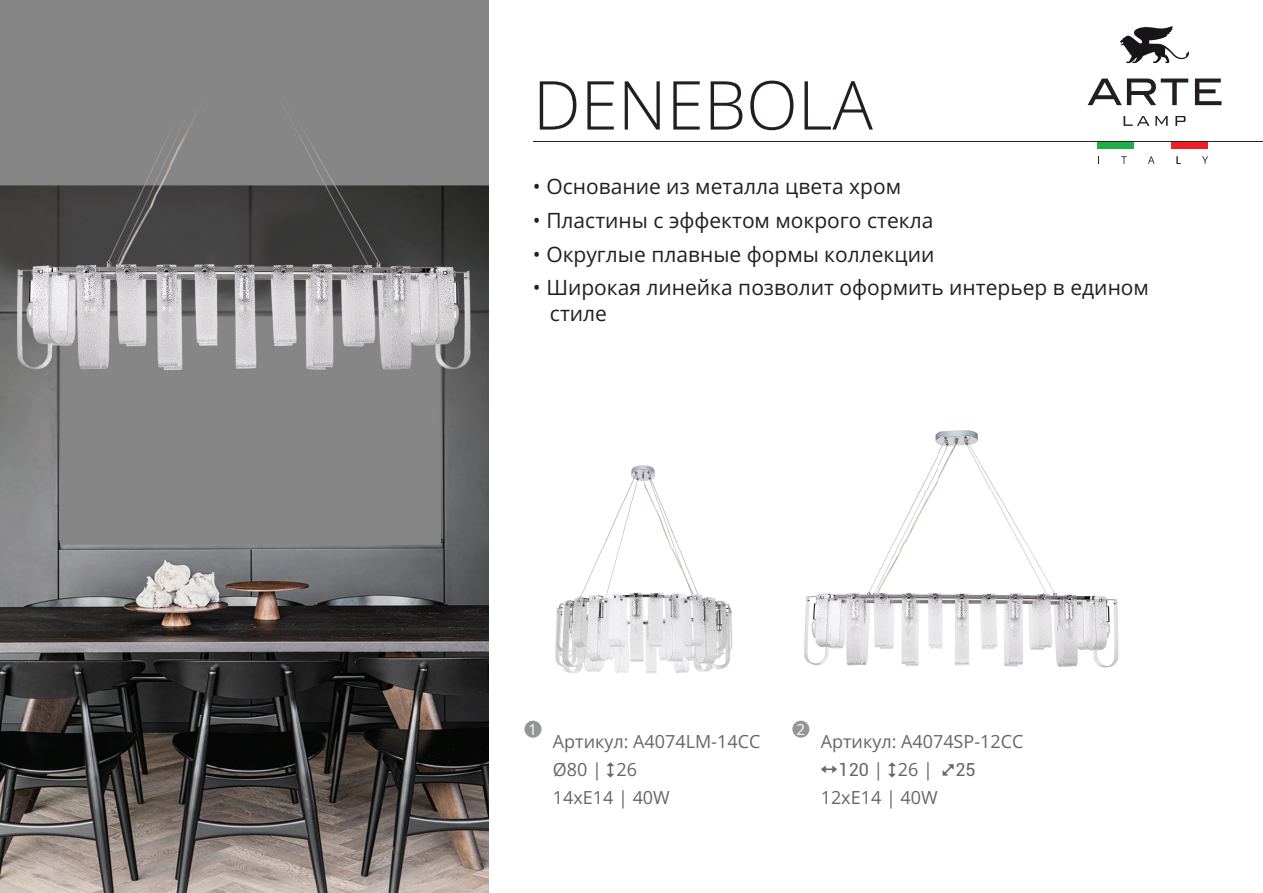
<style>
.page{position:relative;width:1263px;height:893px;background:#fff}
.page>*{position:absolute;margin:0;border:0;box-sizing:border-box;transform-origin:0 0}
.t1{font:300 67.5px "Open Sans";color:#231f20}
.t2{font:21px/25.2px "Open Sans";color:#231f20}
.t3{font:18px/27.9px "Open Sans";color:#656666}
.t4{font:15px "Open Sans";color:#fff}
</style>
<div class="page">
<div style="left:1097px;top:141px;width:37px;height:7px;background:#20ae4b"></div>
<div style="left:1171px;top:141px;width:36px;height:7px;background:#ee2026"></div>
<svg style="left:1121px;top:156px;width:6px;height:8px"></svg>
<svg style="left:1148px;top:156px;width:6px;height:8px"></svg>
<svg style="left:1202px;top:156px;width:6px;height:8px"></svg>
<hr style="left:533px;top:141px;width:730px;height:1px;background:#231f20">
<div style="left:524px;top:721px;width:17px;height:17px;background:#939598;border-radius:50%"></div>
<div style="left:792px;top:721px;width:17px;height:17px;background:#939598;border-radius:50%"></div>
<svg style="left:1087px;top:79px;width:101px;height:26px"></svg>
<svg style="left:1195px;top:79px;width:26px;height:26px"></svg>
<svg style="left:1120px;top:26px;width:69px;height:37px"></svg>
<svg style="left:1123px;top:116px;width:26px;height:10px"></svg>
<svg style="left:1155px;top:116px;width:13px;height:10px"></svg>
<svg style="left:1175px;top:116px;width:10px;height:10px"></svg>
<img style="left:555px;top:465px;width:178px;height:209px">
<img style="left:804px;top:430px;width:315px;height:238px">
<img style="left:0;top:0;width:489px;height:893px">
<h1 class="t1" style="left:533px;top:59px;width:341px">DENEBOLA</h1>
<p class="t2" style="left:533px;top:173px;width:370px">• Основание из металла цвета хром</p>
<p class="t2" style="left:533px;top:207px;width:402px">• Пластины с эффектом мокрого стекла</p>
<p class="t2" style="left:533px;top:241px;width:403px">• Округлые плавные формы коллекции</p>
<p class="t2" style="left:550px;top:275px;width:600px;text-indent:-17px">• Широкая линейка позволит оформить интерьер в едином стиле</p>
<p class="t4" style="left:528px;top:719px;width:10px">1</p>
<p class="t3" style="left:553px;top:727px;width:209px">Артикул: A4074LM-14CC<br>Ø80 | 26<br>14хE14 | 40W</p>
<p class="t4" style="left:796px;top:719px;width:10px">2</p>
<p class="t3" style="left:821px;top:727px;width:204px">Артикул: A4074SP-12CC</p>
<p class="t3" style="left:873px;top:755px;width:61px">| 26 |</p>
<p class="t3" style="left:821px;top:783px;width:119px">12хE14 | 40W</p>
</div>
